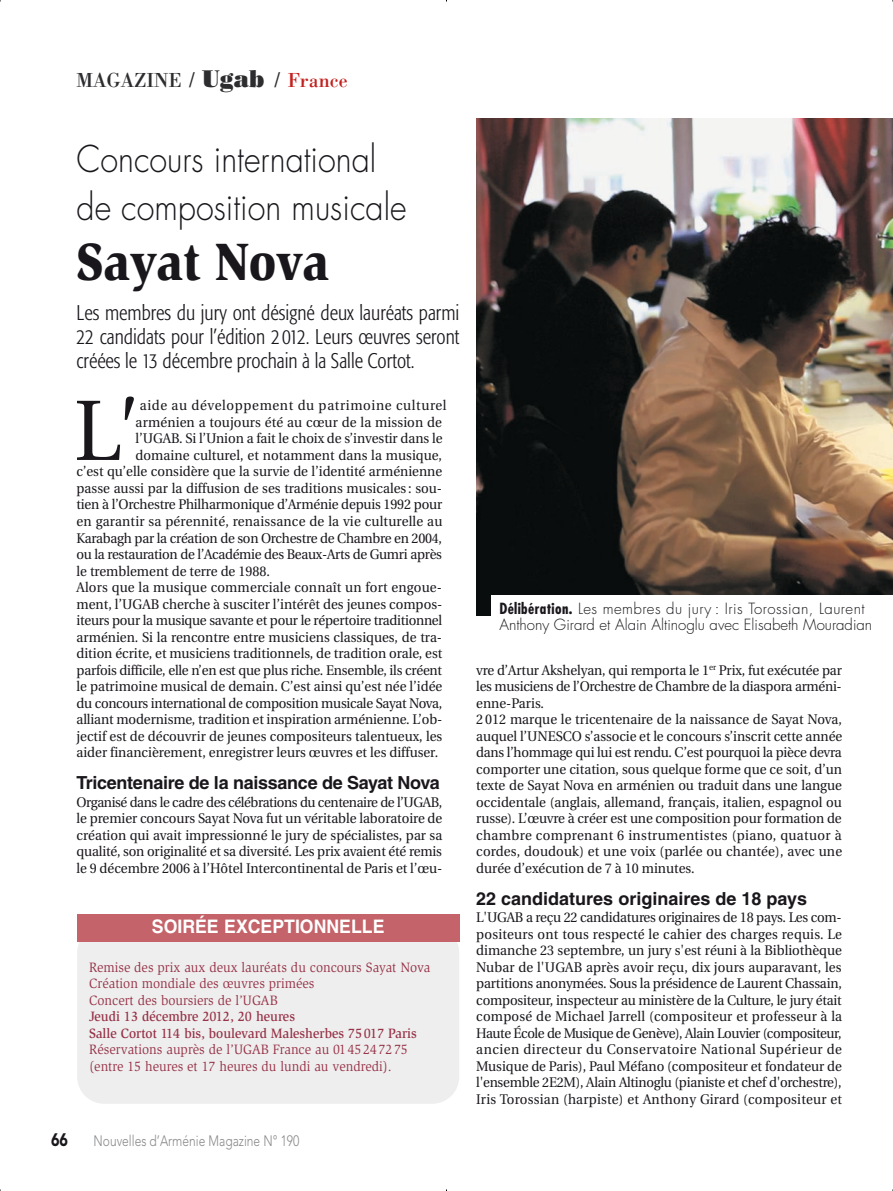
<style>
.page{position:relative;width:893px;height:1191px;background:#fff}
.page>*{position:absolute;margin:0;border:0;box-sizing:border-box;transform-origin:0 0}
.t1{font:85.5px "Utopia";color:#1a171c;scale:.95 1}
.t2{font:900 54px "Slimbach";letter-spacing:-.02em;color:#1a171c;scale:.9 1}
.t3{font:300 36px/48px "Futura";color:#1a171c;scale:.9 1}
.t4{font:300 condensed 21px/24px "Formata";color:#1a171c;text-align:justify;scale:.95 1}
.t5{font:21px "Bodoni";color:#2d2c2f;scale:.95 1}
.t6{font:700 18.6px "Helvetica";color:#fff;scale:.95 1}
.t7{font:700 18px "Helvetica";letter-spacing:-.015em;color:#1a171c}
.t8{font:900 18px "Avenir";color:#1a171c;scale:.8 1}
.t9{font:300 15px/15.8px "Futura";color:#1a171c}
.t10{font:300 15px "Avenir";color:#87888a;scale:.8 1}
.t11{font:13.95px/16.5px "Utopia";color:#1a171c;text-align:justify;scale:.95 1}
.t12{font:13.95px "Utopia";letter-spacing:-.02em;color:#1a171c;scale:.95 1}
.t13{font:13.95px/16.5px "Slimbach";color:#973348;scale:.95 1}
.t14{font:500 13.95px/16.5px "Slimbach";color:#973348;scale:.95 1}
.t15{font:13.95px "Utopia";letter-spacing:.045em;color:#1a171c;scale:.95 1}
.s1{font-family:"Utopia"}
.s2{font-family:"Bodoni Poster";font-size:24px}
.s3{color:#c3201e}
.s4{font-style:italic}
.s5{font-weight:700;font-stretch:condensed}
</style>
<div class="page">
<div style="left:77px;top:925px;width:382px;height:178px;background:#eee;border-radius:27px"></div>
<div style="left:77px;top:914px;width:382px;height:28px;background:#c46369"></div>
<img style="left:476px;top:119px;width:417px;height:496px">
<div style="left:492px;top:595px;width:401px;height:55px;background:#fff"></div>
<h3 class="t5" style="left:77px;top:72px;width:287px">MAGAZINE <span class="s1">/</span> <span class="s2">Ugab</span> <span class="s1">/</span> <span class="s3">France</span></h3>
<h3 class="t3" style="left:77px;top:137px;width:368px">Concours international de composition musicale</h3>
<h2 class="t2" style="left:77px;top:241px;width:282px">Sayat Nova</h2>
<h3 class="t4" style="left:77px;top:302px;width:405px">Les membres du jury ont désigné deux lauréats parmi 22 candidats pour l’édition 2012. Leurs œuvres seront créées le 13 décembre prochain à la Salle Cortot.</h3>
<h1 class="t1" style="left:74px;top:396px;width:59px">L<span class="s4">'</span></h1>
<p class="t15" style="left:140px;top:400px;width:324px">aide au développement du patrimoine culturel</p>
<p class="t11" style="left:136px;top:415px;width:324px">arménien a toujours été au cœur de la mission de</p>
<p class="t11" style="left:136px;top:432px;width:325px">l’UGAB. Si l’Union a fait le choix de s’investir dans le</p>
<p class="t11" style="left:136px;top:448px;width:324px">domaine culturel, et notamment dans la musique,</p>
<p class="t11" style="left:77px;top:465px;width:387px">c’est qu’elle considère que la survie de l’identité arménienne</p>
<p class="t11" style="left:77px;top:481px;width:386px">passe aussi par la diffusion de ses traditions musicales : sou-</p>
<p class="t11" style="left:77px;top:498px;width:386px">tien à l’Orchestre Philharmonique d’Arménie depuis 1992 pour</p>
<p class="t11" style="left:77px;top:514px;width:387px">en garantir sa pérennité, renaissance de la vie culturelle au</p>
<p class="t12" style="left:77px;top:532px;width:386px">Karabagh par la création de son Orchestre de Chambre en 2004,</p>
<p class="t12" style="left:77px;top:548px;width:386px">ou la restauration de l’Académie des Beaux-Arts de Gumri après</p>
<p class="t11" style="left:77px;top:564px;width:205px">le tremblement de terre de 1988.</p>
<p class="t11" style="left:77px;top:580px;width:386px">Alors que la musique commerciale connaît un fort engoue-</p>
<p class="t11" style="left:77px;top:597px;width:387px">ment, l’UGAB cherche à susciter l’intérêt des jeunes compos-</p>
<p class="t12" style="left:77px;top:614px;width:386px">iteurs pour la musique savante et pour le répertoire traditionnel</p>
<p class="t11" style="left:77px;top:630px;width:386px">arménien. Si la rencontre entre musiciens classiques, de tra-</p>
<p class="t11" style="left:77px;top:646px;width:387px">dition écrite, et musiciens traditionnels, de tradition orale, est</p>
<p class="t11" style="left:77px;top:663px;width:386px">parfois difficile, elle n’en est que plus riche. Ensemble, ils créent</p>
<p class="t11" style="left:77px;top:679px;width:386px">le patrimoine musical de demain. C’est ainsi qu’est née l’idée</p>
<p class="t12" style="left:77px;top:697px;width:386px">du concours international de composition musicale Sayat Nova,</p>
<p class="t11" style="left:77px;top:712px;width:387px">alliant modernisme, tradition et inspiration arménienne. L’ob-</p>
<p class="t11" style="left:77px;top:729px;width:386px">jectif est de découvrir de jeunes compositeurs talentueux, les</p>
<p class="t11" style="left:77px;top:745px;width:382px">aider financièrement, enregistrer leurs œuvres et les diffuser.</p>
<p class="t7" style="left:77px;top:776px;width:365px">Tricentenaire de la naissance de Sayat Nova</p>
<p class="t11" style="left:77px;top:795px;width:387px">Organisé dans le cadre des célébrations du centenaire de l’UGAB, le premier concours Sayat Nova fut un véritable laboratoire de création qui avait impressionné le jury de spécialistes, par sa qualité, son originalité et sa diversité. Les prix avaient été remis le 9 décembre 2006 à l’Hôtel Intercontinental de Paris et l’œu-</p>
<h3 class="t6" style="left:152px;top:920px;width:246px">SOIRÉE EXCEPTIONNELLE</h3>
<p class="t13" style="left:89px;top:960px;width:361px">Remise des prix aux deux lauréats du concours Sayat Nova<br>Création mondiale des œuvres primées<br>Concert des boursiers de l’UGAB</p>
<p class="t14" style="left:89px;top:1009px;width:346px">Jeudi 13 décembre 2012, 20 heures<br>Salle Cortot 114 bis, boulevard Malesherbes 75017 Paris</p>
<p class="t13" style="left:89px;top:1042px;width:337px">Réservations auprès de l’UGAB France au 0145247275 (entre 15 heures et 17 heures du lundi au vendredi).</p>
<p class="t8" style="left:51px;top:1132px;width:23px">66</p>
<p class="t10" style="left:94px;top:1134px;width:259px">Nouvelles d’Arménie Magazine N° 190</p>
<p class="t9" style="left:499px;top:602px;width:374px"><span class="s5">Délibération.</span> Les membres du jury : Iris Torossian, Laurent<br>Anthony Girard et Alain Altinoglu avec Elisabeth Mouradian</p>
<p class="t11" style="left:476px;top:663px;width:387px;text-align:left">vre d’Artur Akshelyan, qui remporta le 1<sup>er</sup> Prix, fut exécutée par les musiciens de l’Orchestre de Chambre de la diaspora arméni&shy;enne-Paris.<br>2 012 marque le tricentenaire de la naissance de Sayat Nova, auquel l’UNESCO s’associe et le concours s’inscrit cette année dans l’hommage qui lui est rendu. C’est pourquoi la pièce devra comporter une citation, sous quelque forme que ce soit, d’un texte de Sayat Nova en arménien ou traduit dans une langue occidentale (anglais, allemand, français, italien, espagnol ou russe). L’œuvre à créer est une composition pour formation de chambre comprenant 6 instrumentistes (piano, quatuor à cordes, doudouk) et une voix (parlée ou chantée), avec une durée d’exécution de 7 à 10 minutes.</p>
<p class="t7" style="left:476px;top:892px;width:332px">22 candidatures originaires de 18 pays</p>
<p class="t11" style="left:476px;top:910px;width:387px">L'UGAB a reçu 22 candidatures originaires de 18 pays. Les com&shy;positeurs ont tous respecté le cahier des charges requis. Le dimanche 23 septembre, un jury s'est réuni à la Bibliothèque Nubar de l'UGAB après avoir reçu, dix jours auparavant, les partitions anonymées. Sous la présidence de Laurent Chassain, compositeur, inspecteur au ministère de la Culture, le jury était composé de Michael Jarrell (compositeur et professeur à la Haute École de Musique de Genève), Alain Louvier (compositeur, ancien directeur du Conservatoire National Supérieur de Musique de Paris), Paul Méfano (compositeur et fondateur de l'ensemble 2E2M), Alain Altinoglu (pianiste et chef d'orchestre), Iris Torossian (harpiste) et Anthony Girard (compositeur et</p>
</div>
